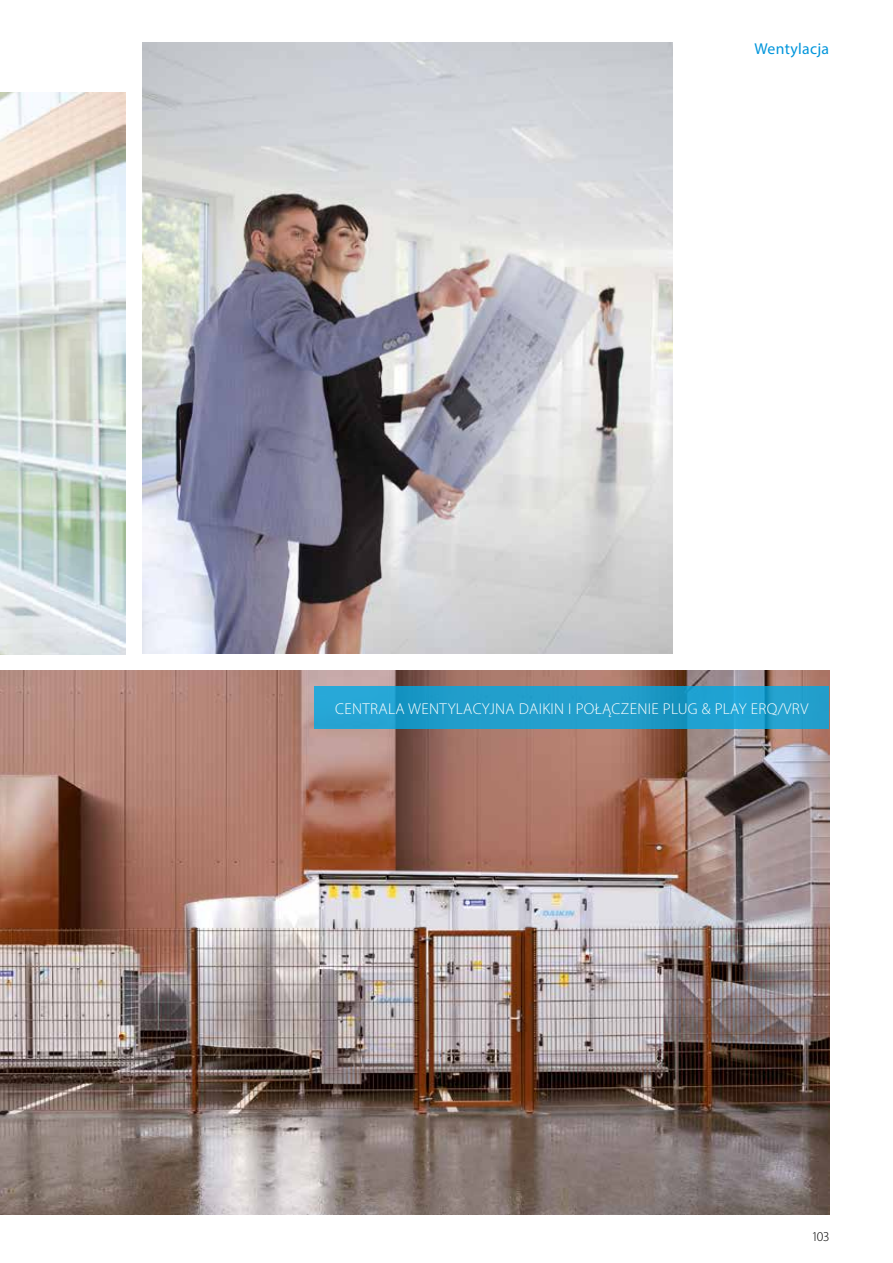
<style>
.page{position:relative;width:893px;height:1263px;background:#fff}
.page>*{position:absolute;margin:0;border:0;box-sizing:border-box;transform-origin:0 0}
.t1{font:300 15.75px "Myriad Pro";letter-spacing:.02em;color:#fff}
.t2{font:15.75px "Myriad Pro";letter-spacing:.02em;color:#0095db}
.t3{font:300 13.5px "Myriad Pro";color:#000}
</style>
<div class="page">
<img style="left:0;top:93px;width:125px;height:561px">
<img style="left:142px;top:43px;width:531px;height:611px">
<img style="left:0;top:670px;width:829px;height:545px">
<svg style="left:315px;top:687px;width:514px;height:42px;background:#209ecc"></svg>
<p class="t2" style="left:754px;top:39px;width:76px">Wentylacja</p>
<p class="t1" style="left:335px;top:700px;width:475px">CENTRALA WENTYLACYJNA DAIKIN I POŁĄCZENIE PLUG &amp; PLAY ERQ/VRV</p>
<p class="t3" style="left:813px;top:1229px;width:18px">103</p>
</div>
